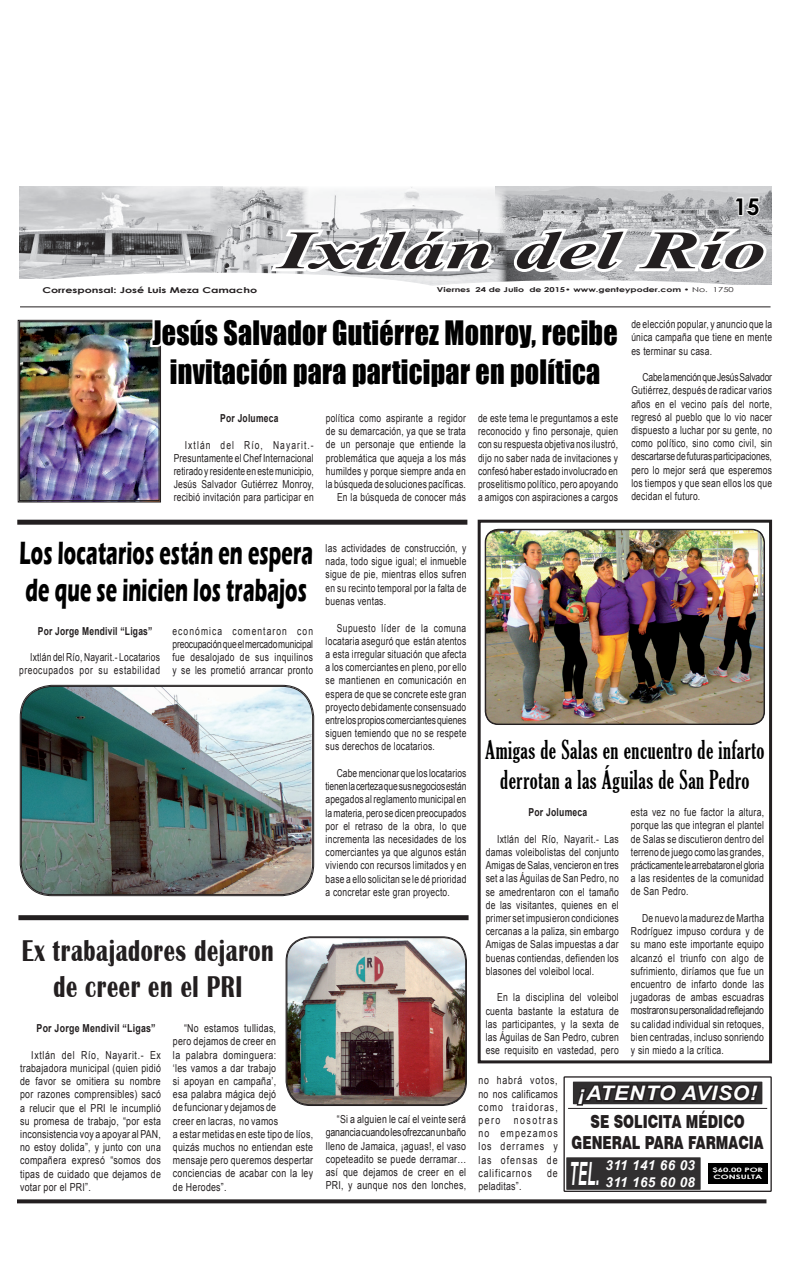
<style>
.page{position:relative;width:792px;height:1276px;background:#fff}
.page>*{position:absolute;margin:0;border:0;box-sizing:border-box;transform-origin:0 0}
.t1{font:italic 700 54px "Times New Roman";color:#231f20;scale:1.59 1}
.t2{font:700 33.1px/36.9px "Eras ITC";letter-spacing:.01em;color:#000;scale:.58 1}
.t3{font:italic 700 32.1px "Arial";color:#fff;scale:.42 1}
.t4{font:30.9px/39.9px "Impact";letter-spacing:.01em;color:#000;text-align:center;scale:.9 1}
.t5{font:700 30.9px/36.7px "Britannic";letter-spacing:.03em;color:#231f20;text-align:center;scale:.72 1}
.t6{font:extra-condensed 25px/30.3px "Gloucester";letter-spacing:.025em;color:#000;text-align:center;scale:.93 1}
.t7{font:700 23px "Century Gothic";color:#000}
.t8{font:italic 700 20px "Arial";letter-spacing:.03em;color:#fff;scale:1.08 1}
.t9{font:900 18px/21.6px "Swiss 721 BT";color:#231f20;text-align:center;scale:.74 1}
.t10{font:italic 700 13.7px/16.6px "Arial";letter-spacing:.03em;color:#fff}
.t11{font:11px/13.2px "Arial";letter-spacing:.03em;color:#231f20;text-align:justify;scale:.77 1}
.t12{font:11px/13.2px "Arial";letter-spacing:.03em;color:#231f20;text-align:justify;scale:.78 1}
.t13{font:11px/13.2px "Arial";letter-spacing:.03em;color:#231f20;text-align:justify;scale:.8 1}
.t14{font:700 11px "Arial";letter-spacing:.03em;color:#231f20;scale:.77 1}
.t15{font:700 11px "Arial";letter-spacing:.03em;color:#231f20;scale:.8 1}
.t16{font:700 11px "Arial";letter-spacing:.03em;color:#231f20;scale:.78 1}
.t17{font:700 8px "Century Gothic";color:#231f20;scale:1.39 1}
.t18{font:700 6.8px "Century Gothic";color:#231f20;scale:1.39 1}
.t19{font:700 6px/7.3px "Century Gothic";color:#fff;scale:1.57 1}
.s1{font-weight:400}
</style>
<div class="page">
<svg style="left:17px;top:1199px;width:749px;height:4px;background:#373435"></svg>
<img style="left:17px;top:186px;width:756px;height:1006px">
<div style="left:566px;top:1157px;width:135px;height:32px;background:#312f30"></div>
<div style="left:708px;top:1163px;width:59px;height:20px;background:#000"></div>
<h3 class="t7" style="left:734px;top:189px;width:27px">15</h3>
<h1 class="t1" style="left:278px;top:212px;width:308px">Ixtlán del Río</h1>
<p class="t17" style="left:42px;top:284px;width:156px">Corresponsal: José Luis Meza Camacho</p>
<p class="t18" style="left:437px;top:285px;width:215px">Viernes 24 de Julio de 2015• www.genteypoder.com • <span class="s1">No. 1750</span></p>
<h3 class="t4" style="left:152px;top:312px;width:519px">Jesús Salvador Gutiérrez Monroy, recibe invitación para participar en política</h3>
<p class="t14" style="left:220px;top:411px;width:77px">Por Jolumeca</p>
<p class="t11" style="left:174px;top:438px;width:183px;text-indent:11px">Ixtlán del Río, Nayarit.- Presuntamente el Chef Internacional retirado y residente en este municipio, Jesús Salvador Gutiérrez Monroy, recibió invitación para participar en</p>
<p class="t11" style="left:326px;top:412px;width:183px;text-align:right">política como aspirante a regidor de su demarcación, ya que se trata de un personaje que entiende la problemática que aqueja a los más humildes y porque siempre anda en la búsqueda de soluciones pacíficas.<br>En la búsqueda de conocer más</p>
<p class="t11" style="left:478px;top:412px;width:183px">de este tema le preguntamos a este reconocido y fino personaje, quien con su respuesta objetiva nos ilustró, dijo no saber nada de invitaciones y confesó haber estado involucrado en proselitismo político, pero apoyando a amigos con aspiraciones a cargos</p>
<p class="t11" style="left:631px;top:318px;width:184px">de elección popular, y anuncio que la única campaña que tiene en mente es terminar su casa.</p>
<p class="t11" style="left:631px;top:371px;width:184px;text-indent:11px">Cabe la mención que Jesús Salvador Gutiérrez, después de radicar varios años en el vecino país del norte, regresó al pueblo que lo vio nacer dispuesto a luchar por su gente, no como político, sino como civil, sin descartarse de futuras participaciones, pero lo mejor será que esperemos los tiempos y que sean ellos los que decidan el futuro.</p>
<h2 class="t2" style="left:20px;top:535px;width:507px">Los locatarios están en espera de que se inicien los trabajos</h2>
<p class="t14" style="left:38px;top:623px;width:150px">Por Jorge Mendivil “Ligas”</p>
<p class="t11" style="left:19px;top:651px;width:185px;text-align:right">Ixtlán del Río, Nayarit.- Locatarios preocupados por su estabilidad</p>
<p class="t11" style="left:172px;top:624px;width:184px">económica comentaron con preocupación que el mercado municipal fue desalojado de sus inquilinos y se les prometió arrancar pronto</p>
<p class="t11" style="left:326px;top:542px;width:184px">las actividades de construcción, y nada, todo sigue igual; el inmueble sigue de pie, mientras ellos sufren en su recinto temporal por la falta de buenas ventas.</p>
<p class="t11" style="left:326px;top:621px;width:184px;text-indent:11px">Supuesto líder de la comuna locataria aseguró que están atentos a esta irregular situación que afecta a los comerciantes en pleno, por ello se mantienen en comunicación en espera de que se concrete este gran proyecto debidamente consensuado entre los propios comerciantes quienes siguen temiendo que no se respete sus derechos de locatarios.</p>
<p class="t11" style="left:326px;top:766px;width:184px;text-indent:11px">Cabe mencionar que los locatarios tienen la certeza que sus negocios están apegados al reglamento municipal en la materia, pero se dicen preocupados por el retraso de la obra, lo que incrementa las necesidades de los comerciantes ya que algunos están viviendo con recursos limitados y en base a ello solicitan se le dé prioridad a concretar este gran proyecto.</p>
<h3 class="t5" style="left:22px;top:932px;width:352px">Ex trabajadores dejaron de creer en el PRI</h3>
<p class="t15" style="left:37px;top:1021px;width:150px">Por Jorge Mendivil “Ligas”</p>
<p class="t13" style="left:20px;top:1048px;width:177px;text-indent:11px">Ixtlán del Río, Nayarit.- Ex trabajadora municipal (quien pidió de favor se omitiera su nombre por razones comprensibles) sacó a relucir que el PRI le incumplió su promesa de trabajo, “por esta inconsistencia voy a apoyar al PAN, no estoy dolida”, y junto con una compañera expresó “somos dos tipas de cuidado que dejamos de votar por el PRI”.</p>
<p class="t13" style="left:173px;top:1022px;width:177px;text-align:left;text-indent:11px">“No estamos tullidas,<br>pero dejamos de creer en<br>la palabra dominguera:<br>‘les vamos a dar trabajo<br>si apoyan en campaña’,<br>esa palabra mágica dejó<br>de funcionar y dejamos de<br>creer en lacras, no vamos<br>a estar metidas en este tipo de líos, quizás muchos no entiendan este mensaje pero queremos despertar conciencias de acabar con la ley de Herodes”.</p>
<p class="t13" style="left:326px;top:1113px;width:177px;text-indent:11px">“Si a alguien le caí el veinte será ganancia cuando les ofrezcan un baño lleno de Jamaica, ¡aguas!, el vaso copeteadito se puede derramar… así que dejamos de creer en el PRI, y aunque nos den lonches,</p>
<h3 class="t6" style="left:485px;top:735px;width:302px">Amigas de Salas en encuentro de infarto derrotan a las Águilas de San Pedro</h3>
<p class="t16" style="left:528px;top:805px;width:77px">Por Jolumeca</p>
<p class="t12" style="left:486px;top:832px;width:172px;text-indent:11px">Ixtlán del Río, Nayarit.- Las damas voleibolistas del conjunto Amigas de Salas, vencieron en tres set a las Águilas de San Pedro, no se amedrentaron con el tamaño de las visitantes, quienes en el primer set impusieron condiciones cercanas a la paliza, sin embargo Amigas de Salas impuestas a dar buenas contiendas, defienden los blasones del voleibol local.</p>
<p class="t12" style="left:486px;top:991px;width:172px;text-indent:11px">En la disciplina del voleibol cuenta bastante la estatura de las participantes, y la sexta de las Águilas de San Pedro, cubren ese requisito en vastedad, pero</p>
<p class="t12" style="left:631px;top:806px;width:172px">esta vez no fue factor la altura, porque las que integran el plantel de Salas se discutieron dentro del terreno de juego como las grandes, prácticamente le arrebataron el gloria a las residentes de la comunidad de San Pedro.</p>
<p class="t12" style="left:631px;top:911px;width:172px;text-indent:11px">De nuevo la madurez de Martha Rodríguez impuso cordura y de su mano este importante equipo alcanzó el triunfo con algo de sufrimiento, diríamos que fue un encuentro de infarto donde las jugadoras de ambas escuadras mostraron su personalidad reflejando su calidad individual sin retoques, bien centradas, incluso sonriendo y sin miedo a la crítica.</p>
<p class="t13" style="left:478px;top:1074px;width:101px">no habrá votos, no nos calificamos como traidoras, pero nosotras no empezamos los derrames y las ofensas de calificarnos</p>
<p class="t13" style="left:547px;top:1166px;width:15px">de</p>
<p class="t13" style="left:478px;top:1179px;width:55px">peladitas”.</p>
<h3 class="t8" style="left:578px;top:1080px;width:167px">¡ATENTO AVISO!</h3>
<h3 class="t9" style="left:572px;top:1110px;width:261px">SE SOLICITA MÉDICO<br>GENERAL PARA FARMACIA</h3>
<h3 class="t3" style="left:569px;top:1152px;width:73px">TEL.</h3>
<p class="t10" style="left:606px;top:1157px;width:91px">311 141 66 03<br>311 165 60 08</p>
<p class="t19" style="left:713px;top:1166px;width:34px">$60.00 POR<br>CONSULTA</p>
</div>
